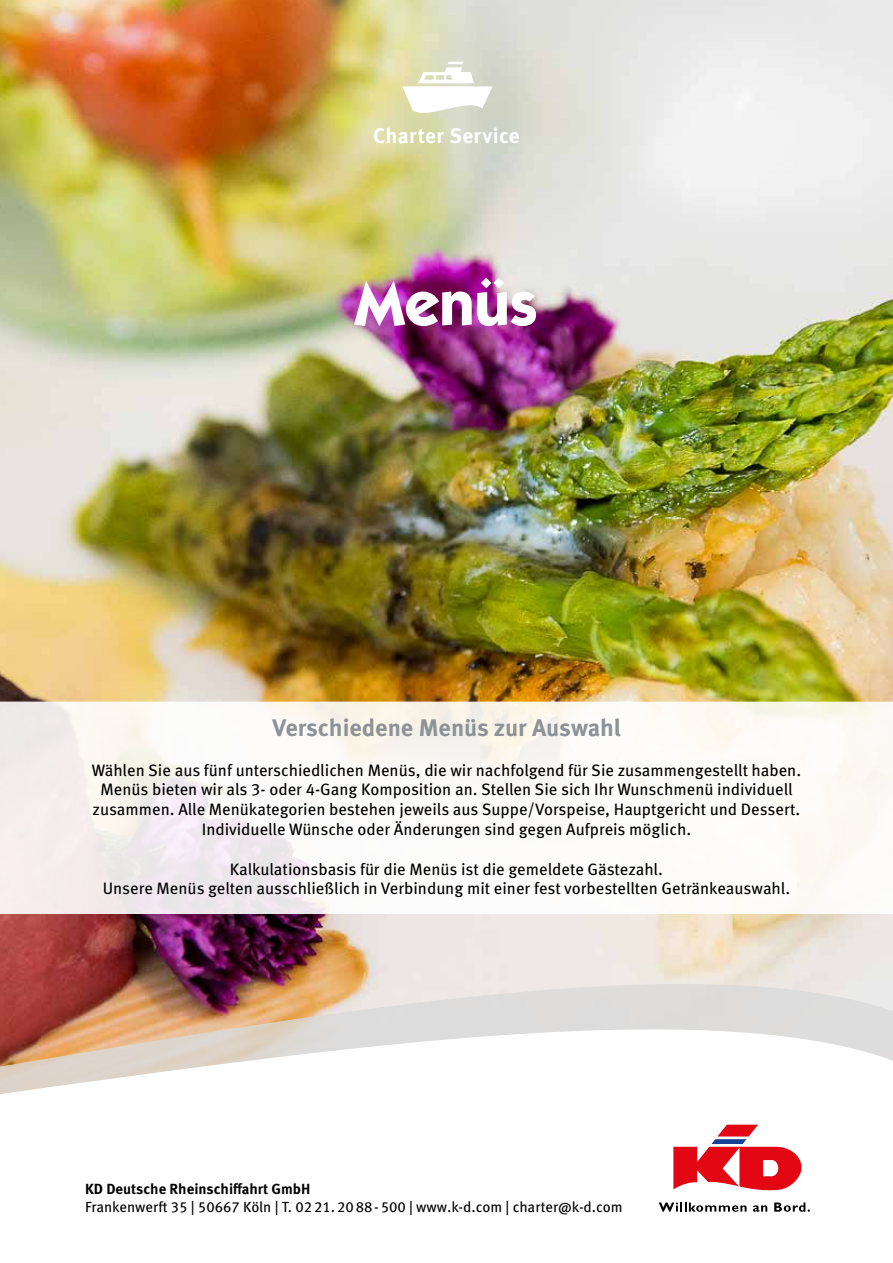
<style>
.page{position:relative;width:893px;height:1263px;background:#fff}
.page>*{position:absolute;margin:0;border:0;box-sizing:border-box;transform-origin:0 0}
.t1{font:700 63px "Itc Kabel";color:#fff}
.t2{font:700 24px "Meta OT";color:#8c9295}
.t3{font:700 21px "Meta OT";letter-spacing:.015em;color:#fff}
.t4{font:16.5px/19.8px "Meta OT";color:#000;text-align:center}
.t5{font:14.7px "Meta OT";color:#000}
.t6{font:700 14.7px "Meta OT";color:#000}
</style>
<div class="page">
<img style="left:0;top:0;width:893px;height:984px">
<svg style="left:0;top:984px;width:893px;height:9px;background:#ccada3"></svg>
<svg style="left:0;top:993px;width:893px;height:219px"></svg>
<svg style="left:402px;top:62px;width:91px;height:57px"></svg>
<svg style="left:659px;top:1202px;width:88px;height:10px"></svg>
<svg style="left:753px;top:1205px;width:14px;height:7px"></svg>
<svg style="left:774px;top:1202px;width:36px;height:10px"></svg>
<svg style="left:673px;top:1125px;width:129px;height:66px"></svg>
<p class="t3" style="left:373px;top:123px;width:148px">Charter Service</p>
<h1 class="t1" style="left:355px;top:265px;width:184px">Menüs</h1>
<h2 class="t2" style="left:272px;top:712px;width:350px">Verschiedene Menüs zur Auswahl</h2>
<p class="t4" style="left:92px;top:760px;width:711px">Wählen Sie aus fünf unterschiedlichen Menüs, die wir nachfolgend für Sie zusammengestellt haben.<br>Menüs bieten wir als 3- oder 4-Gang Komposition an. Stellen Sie sich Ihr Wunschmenü individuell zusammen. Alle Menükategorien bestehen jeweils aus Suppe/Vorspeise, Hauptgericht und Dessert.<br>Individuelle Wünsche oder Änderungen sind gegen Aufpreis möglich.</p>
<p class="t4" style="left:103px;top:859px;width:689px">Kalkulationsbasis für die Menüs ist die gemeldete Gästezahl.<br>Unsere Menüs gelten ausschließlich in Verbindung mit einer fest vorbestellten Getränkeauswahl.</p>
<p class="t6" style="left:85px;top:1180px;width:227px">KD Deutsche Rheinschiffahrt GmbH</p>
<p class="t5" style="left:85px;top:1198px;width:539px">Frankenwerft 35 | 50667 Köln | T. 02 21. 20 88 - 500 | www.k-d.com | charter@k-d.com</p>
</div>
